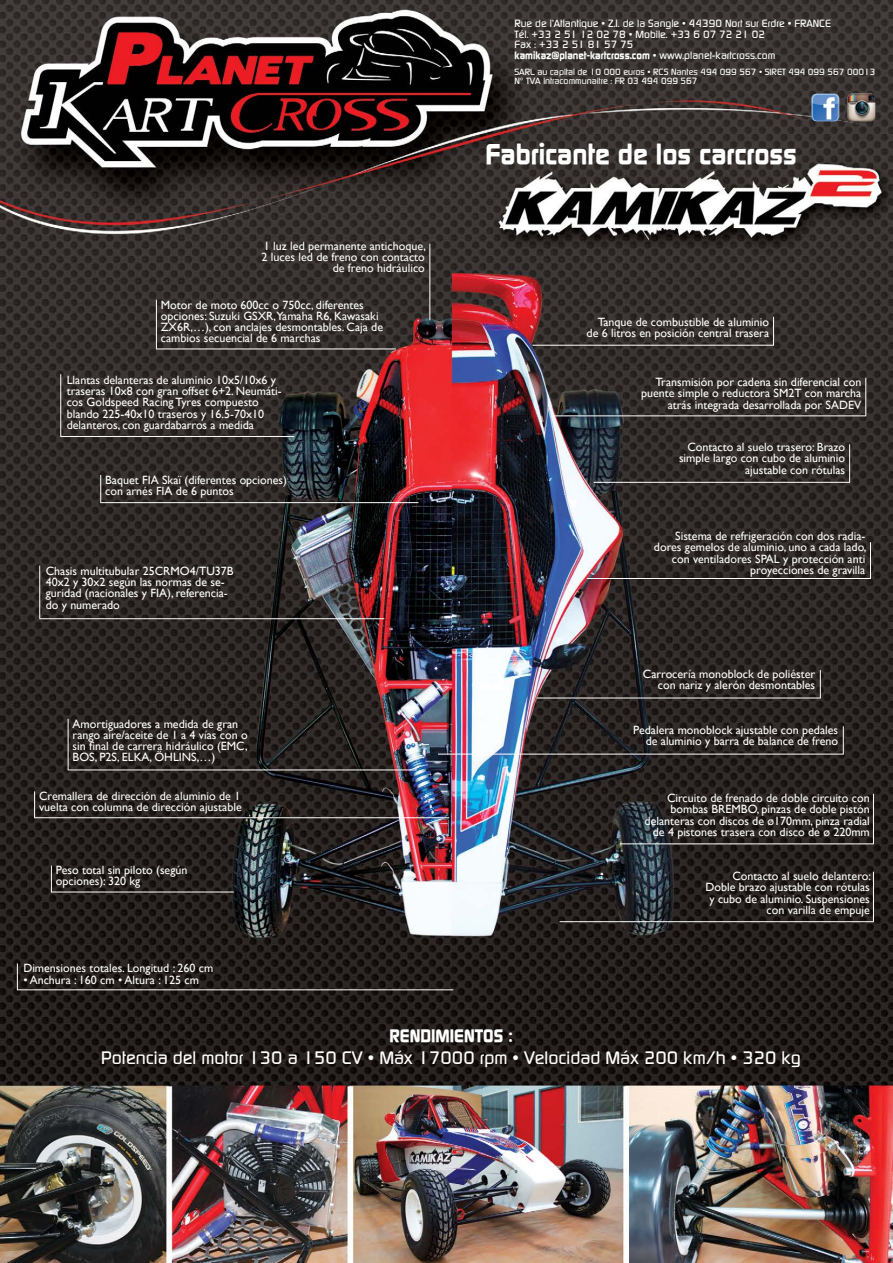
<style>
.page{position:relative;width:893px;height:1263px;background:#fff}
.page>*{position:absolute;margin:0;border:0;box-sizing:border-box;transform-origin:0 0}
.t1{font:700 28.5px "Continuum";color:#fff}
.t2{font:500 18px "Continuum";color:#fff}
.t3{font:700 18px "Continuum";color:#fff}
.t4{font:12px/11.2px "Gill Sans";color:#fff;text-align:right}
.t5{font:500 10.5px/10.5px "Continuum";color:#fff}
.t6{font:500 9px/9px "Continuum";color:#fff}
.s1{font-weight:700}
</style>
<div class="page">
<img style="left:0;top:0;width:893px;height:1263px">
<div style="left:34px;top:563px;width:29px;height:75px;background:#000;opacity:.4"></div>
<hr style="left:39px;top:566px;width:1px;height:53px;background:#fff">
<div style="left:37px;top:613px;width:368px;height:29px;background:#000;opacity:.4"></div>
<hr style="left:39px;top:618px;width:345px;height:1px;background:#fff">
<div style="left:55px;top:372px;width:29px;height:84px;background:#000;opacity:.4"></div>
<hr style="left:60px;top:374px;width:1px;height:62px;background:#fff">
<div style="left:58px;top:431px;width:256px;height:29px;background:#000;opacity:.4"></div>
<hr style="left:60px;top:436px;width:234px;height:1px;background:#fff">
<div style="left:62px;top:717px;width:30px;height:73px;background:#000;opacity:.4"></div>
<hr style="left:68px;top:719px;width:1px;height:51px;background:#fff">
<div style="left:66px;top:764px;width:371px;height:29px;background:#000;opacity:.4"></div>
<hr style="left:68px;top:769px;width:349px;height:1px;background:#fff">
<div style="left:12px;top:961px;width:29px;height:49px;background:#000;opacity:.4"></div>
<svg style="left:17px;top:963px;width:1px;height:21px"></svg>
<div style="left:15px;top:984px;width:458px;height:29px;background:#000;opacity:.4"></div>
<hr style="left:17px;top:989px;width:436px;height:1px;background:#fff">
<div style="left:46px;top:863px;width:29px;height:49px;background:#000;opacity:.4"></div>
<svg style="left:51px;top:866px;width:1px;height:20px"></svg>
<div style="left:49px;top:886px;width:205px;height:29px;background:#000;opacity:.4"></div>
<hr style="left:51px;top:892px;width:183px;height:1px;background:#fff">
<div style="left:29px;top:789px;width:29px;height:49px;background:#000;opacity:.4"></div>
<svg style="left:34px;top:791px;width:1px;height:21px"></svg>
<div style="left:32px;top:812px;width:438px;height:29px;background:#000;opacity:.4"></div>
<hr style="left:34px;top:817px;width:415px;height:1px;background:#fff">
<div style="left:151px;top:298px;width:29px;height:71px;background:#000;opacity:.4"></div>
<hr style="left:156px;top:300px;width:1px;height:49px;background:#fff">
<div style="left:154px;top:343px;width:262px;height:29px;background:#000;opacity:.4"></div>
<hr style="left:156px;top:349px;width:240px;height:1px;background:#fff">
<div style="left:95px;top:473px;width:29px;height:50px;background:#000;opacity:.4"></div>
<svg style="left:100px;top:475px;width:1px;height:22px"></svg>
<div style="left:98px;top:497px;width:340px;height:29px;background:#000;opacity:.4"></div>
<hr style="left:100px;top:502px;width:318px;height:1px;background:#fff">
<div style="left:424px;top:242px;width:29px;height:98px;background:#000;opacity:.4"></div>
<hr style="left:429px;top:244px;width:1px;height:76px;background:#fff">
<div style="left:815px;top:668px;width:29px;height:50px;background:#000;opacity:.4"></div>
<svg style="left:820px;top:670px;width:1px;height:22px"></svg>
<div style="left:535px;top:692px;width:306px;height:29px;background:#000;opacity:.4"></div>
<hr style="left:537px;top:698px;width:284px;height:1px;background:#fff">
<div style="left:865px;top:540px;width:28px;height:58px;background:#000;opacity:.4"></div>
<hr style="left:870px;top:542px;width:1px;height:36px;background:#fff">
<div style="left:585px;top:573px;width:306px;height:29px;background:#000;opacity:.4"></div>
<hr style="left:587px;top:578px;width:284px;height:1px;background:#fff">
<div style="left:838px;top:724px;width:29px;height:50px;background:#000;opacity:.4"></div>
<svg style="left:843px;top:726px;width:1px;height:22px"></svg>
<div style="left:436px;top:748px;width:428px;height:29px;background:#000;opacity:.4"></div>
<hr style="left:438px;top:754px;width:406px;height:1px;background:#fff">
<div style="left:868px;top:870px;width:25px;height:71px;background:#000;opacity:.4"></div>
<hr style="left:873px;top:872px;width:1px;height:49px;background:#fff">
<div style="left:557px;top:916px;width:336px;height:29px;background:#000;opacity:.4"></div>
<hr style="left:560px;top:921px;width:314px;height:1px;background:#fff">
<div style="left:868px;top:792px;width:25px;height:72px;background:#000;opacity:.4"></div>
<hr style="left:873px;top:794px;width:1px;height:50px;background:#fff">
<div style="left:618px;top:838px;width:275px;height:29px;background:#000;opacity:.4"></div>
<hr style="left:620px;top:843px;width:254px;height:1px;background:#fff">
<div style="left:844px;top:442px;width:29px;height:60px;background:#000;opacity:.4"></div>
<hr style="left:849px;top:444px;width:1px;height:38px;background:#fff">
<div style="left:592px;top:477px;width:278px;height:29px;background:#000;opacity:.4"></div>
<hr style="left:594px;top:482px;width:256px;height:1px;background:#fff">
<div style="left:860px;top:376px;width:29px;height:60px;background:#000;opacity:.4"></div>
<hr style="left:865px;top:378px;width:1px;height:38px;background:#fff">
<div style="left:549px;top:410px;width:337px;height:29px;background:#000;opacity:.4"></div>
<hr style="left:551px;top:415px;width:315px;height:1px;background:#fff">
<div style="left:768px;top:315px;width:29px;height:50px;background:#000;opacity:.4"></div>
<svg style="left:773px;top:317px;width:1px;height:22px"></svg>
<div style="left:530px;top:339px;width:264px;height:30px;background:#000;opacity:.4"></div>
<hr style="left:532px;top:345px;width:242px;height:1px;background:#fff">
<img style="left:811px;top:94px;width:28px;height:27px">
<img style="left:847px;top:94px;width:28px;height:27px">
<p class="t5" style="left:514px;top:18px;width:318px">Rue de l’Atlantique • Z.I. de la Sangle • 44390 Nort sur Erdre • FRANCE Tél. +33 2 51 12 02 78 • Mobile. +33 6 07 72 21 02<br>Fax : +33 2 51 81 57 75<br><span class="s1">kamikaz@planet-kartcross.com</span> • www.planet-kartcross.com</p>
<p class="t6" style="left:514px;top:68px;width:362px">SARL au capital de 10 000 euros • RCS Nantes 494 099 567 • SIRET 494 099 567 00013<br>N° TVA intracommunaitre : FR 03 494 099 567</p>
<p class="t4" style="left:262px;top:240px;width:166px">1 luz led permanente antichoque,<br>2 luces led de freno con contacto de freno hidráulico</p>
<p class="t4" style="left:161px;top:299px;width:224px;text-align:left">Motor de moto 600cc o 750cc, diferentes opciones: Suzuki GSXR,Yamaha R6, Kawasaki ZX6R,…), con anclajes desmontables. Caja de cambios secuencial de 6 marchas</p>
<p class="t4" style="left:67px;top:374px;width:217px;text-align:left">Llantas delanteras de aluminio 10x5/10x6 y traseras 10x8 con gran offset 6+2. Neumáti&shy;cos Goldspeed Racing Tyres compuesto blando 225-40x10 traseros y 16.5-70x10 delanteros, con guardabarros a medida</p>
<p class="t4" style="left:105px;top:474px;width:183px;text-align:left">Baquet FIA Skaï (diferentes opciones) con arnés FIA de 6 puntos</p>
<p class="t4" style="left:46px;top:565px;width:189px;text-align:left">Chasis multitubular 25CRMO4/TU37B<br>40x2 y 30x2 según las normas de se&shy;guridad (nacionales y FIA), referencia&shy;do y numerado</p>
<p class="t4" style="left:73px;top:718px;width:177px;text-align:left">Amortiguadores a medida de gran rango aire/aceite de 1 a 4 vías con o sin final de carrera hidráulico (EMC,<br>BOS, P2S, ELKA, ÖHLINS,…)</p>
<p class="t4" style="left:39px;top:790px;width:204px;text-align:left">Cremallera de dirección de aluminio de 1 vuelta con columna de dirección ajustable</p>
<p class="t4" style="left:56px;top:864px;width:133px;text-align:left">Peso total sin piloto (según opciones): 320 kg</p>
<p class="t4" style="left:23px;top:962px;width:192px">Dimensiones totales. Longitud : 260 cm</p>
<p class="t4" style="left:23px;top:974px;width:177px">• Anchura : 160 cm • Altura : 125 cm</p>
<h1 class="t1" style="left:486px;top:136px;width:313px">Fabricante de los carcross</h1>
<p class="t4" style="left:587px;top:316px;width:184px">Tanque de combustible de aluminio de 6 litros en posición central trasera</p>
<p class="t4" style="left:641px;top:376px;width:222px">Transmisión por cadena sin diferencial con puente simple o reductora SM2T con marcha atrás integrada desarrollada por SADEV</p>
<p class="t4" style="left:679px;top:441px;width:168px">Contacto al suelo trasero: Brazo simple largo con cubo de aluminio ajustable con rótulas</p>
<p class="t4" style="left:654px;top:530px;width:214px">Sistema de refrigeración con dos radia&shy;dores gemelos de aluminio, uno a cada lado, con ventiladores SPAL y protección anti proyecciones de gravilla</p>
<p class="t4" style="left:643px;top:668px;width:174px">Carrocería monoblock de poliéster con nariz y alerón desmontables</p>
<p class="t4" style="left:633px;top:724px;width:206px">Pedalera monoblock ajustable con pedales de aluminio y barra de balance de freno</p>
<p class="t4" style="left:645px;top:792px;width:227px">Circuito de frenado de doble circuito con bombas BREMBO, pinzas de doble pistón delanteras con discos de ø170mm, pinza radial de 4 pistones trasera con disco de ø 220mm</p>
<p class="t4" style="left:705px;top:870px;width:167px">Contacto al suelo delantero:<br>Doble brazo ajustable con rótulas y cubo de aluminio. Suspensiones con varilla de empuje</p>
<h2 class="t3" style="left:389px;top:1024px;width:125px">RENDIMIENTOS :</h2>
<h2 class="t2" style="left:101px;top:1045px;width:701px">Potencia del motor 130 a 150 CV • Máx 17000 rpm • Velocidad Máx 200 km/h • 320 kg</h2>
</div>
